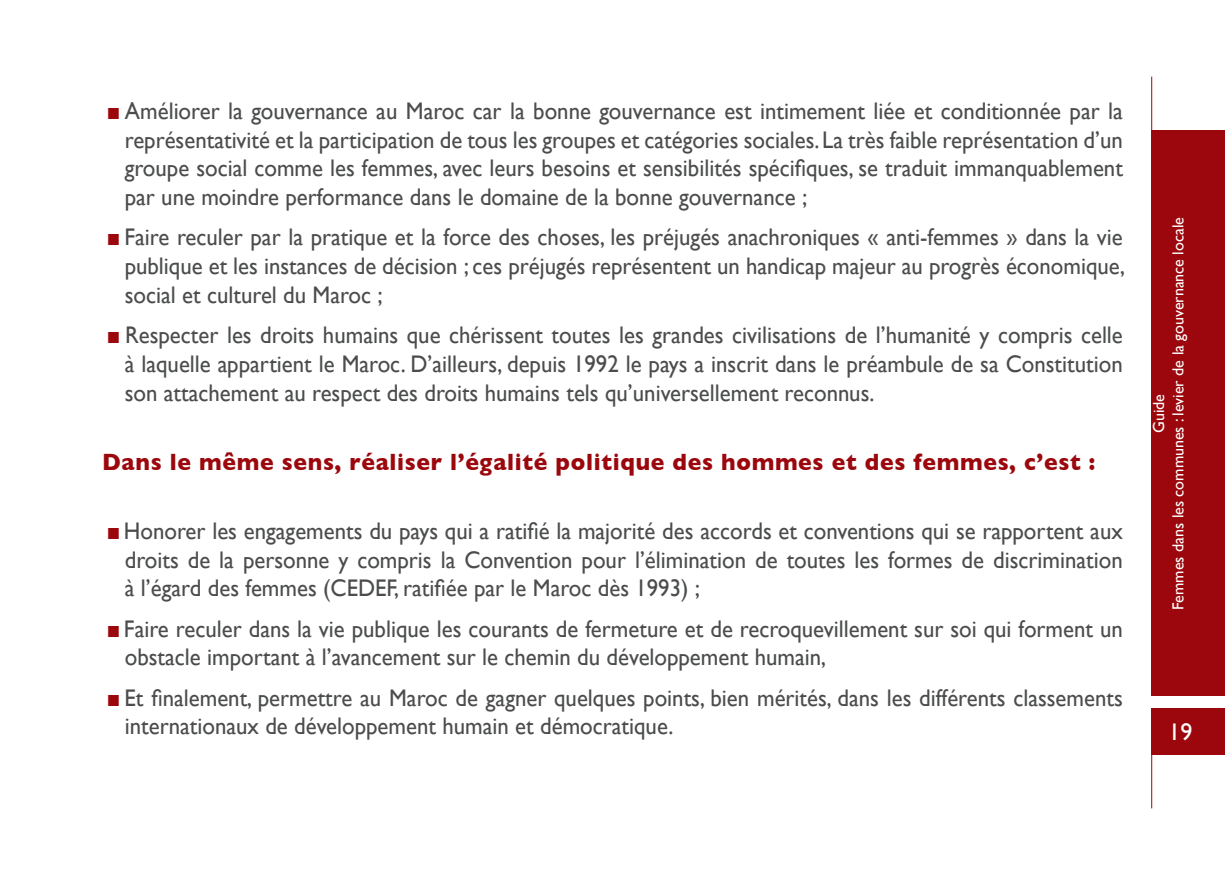
<style>
.page{position:relative;width:1225px;height:885px;background:#fff}
.page>*{position:absolute;margin:0;border:0;box-sizing:border-box;transform-origin:0 0}
.t1{font:24px/28.8px "Gill Sans";color:#4b4c4d;text-align:justify;scale:.95 1}
.t2{font:700 24px "Gill Sans";letter-spacing:.03em;color:#9b070c;scale:.95 1}
.t3{font:24px "Gill Sans";color:#fff}
.t4{font:16px/19.2px "Gill Sans";color:#fff;text-align:center}
.s1{color:#9b070c}
</style>
<div class="page">
<div style="left:1151px;top:130px;width:74px;height:624px;background:#9b070c"></div>
<hr style="left:1151px;top:77px;width:1px;height:731px;background:#9b070c">
<div style="left:1150px;top:696px;width:75px;height:11px;background:#fff"></div>
<p class="t1" style="left:125px;top:96px;width:1052px;text-indent:-17px"><span class="s1">■</span> Améliorer la gouvernance au Maroc car la bonne gouvernance est intimement liée et conditionnée par la représentativité et la participation de tous les groupes et catégories sociales. La très faible représentation d’un groupe social comme les femmes, avec leurs besoins et sensibilités spécifiques, se traduit immanquablement par une moindre performance dans le domaine de la bonne gouvernance ;</p>
<p class="t1" style="left:125px;top:223px;width:1054px;text-indent:-17px"><span class="s1">■</span> Faire reculer par la pratique et la force des choses, les préjugés anachroniques « anti-femmes » dans la vie publique et les instances de décision ; ces préjugés représentent un handicap majeur au progrès économique, social et culturel du Maroc ;</p>
<p class="t1" style="left:125px;top:320px;width:1052px;text-indent:-17px"><span class="s1">■</span> Respecter les droits humains que chérissent toutes les grandes civilisations de l’humanité y compris celle à laquelle appartient le Maroc. D’ailleurs, depuis 1992 le pays a inscrit dans le préambule de sa Constitution son attachement au respect des droits humains tels qu’universellement reconnus.</p>
<p class="t2" style="left:102px;top:447px;width:1047px">Dans le même sens, réaliser l’égalité politique des hommes et des femmes, c’est :</p>
<p class="t1" style="left:125px;top:516px;width:1052px;text-indent:-17px"><span class="s1">■</span> Honorer les engagements du pays qui a ratifié la majorité des accords et conventions qui se rapportent aux droits de la personne y compris la Convention pour l’élimination de toutes les formes de discrimination à l’égard des femmes (CEDEF, ratifiée par le Maroc dès 1993) ;</p>
<p class="t1" style="left:125px;top:613px;width:1052px;text-indent:-17px"><span class="s1">■</span> Faire reculer dans la vie publique les courants de fermeture et de recroquevillement sur soi qui forment un obstacle important à l’avancement sur le chemin du développement humain,</p>
<p class="t1" style="left:125px;top:682px;width:1052px;text-indent:-17px"><span class="s1">■</span> Et finalement, permettre au Maroc de gagner quelques points, bien mérités, dans les différents classements internationaux de développement humain et démocratique.</p>
<p class="t4" style="left:1149px;top:610px;width:394px;rotate:-90deg">Guide<br>Femmes dans les communes : levier de la gouvernance locale</p>
<p class="t3" style="left:1168px;top:718px;width:25px">19</p>
</div>
